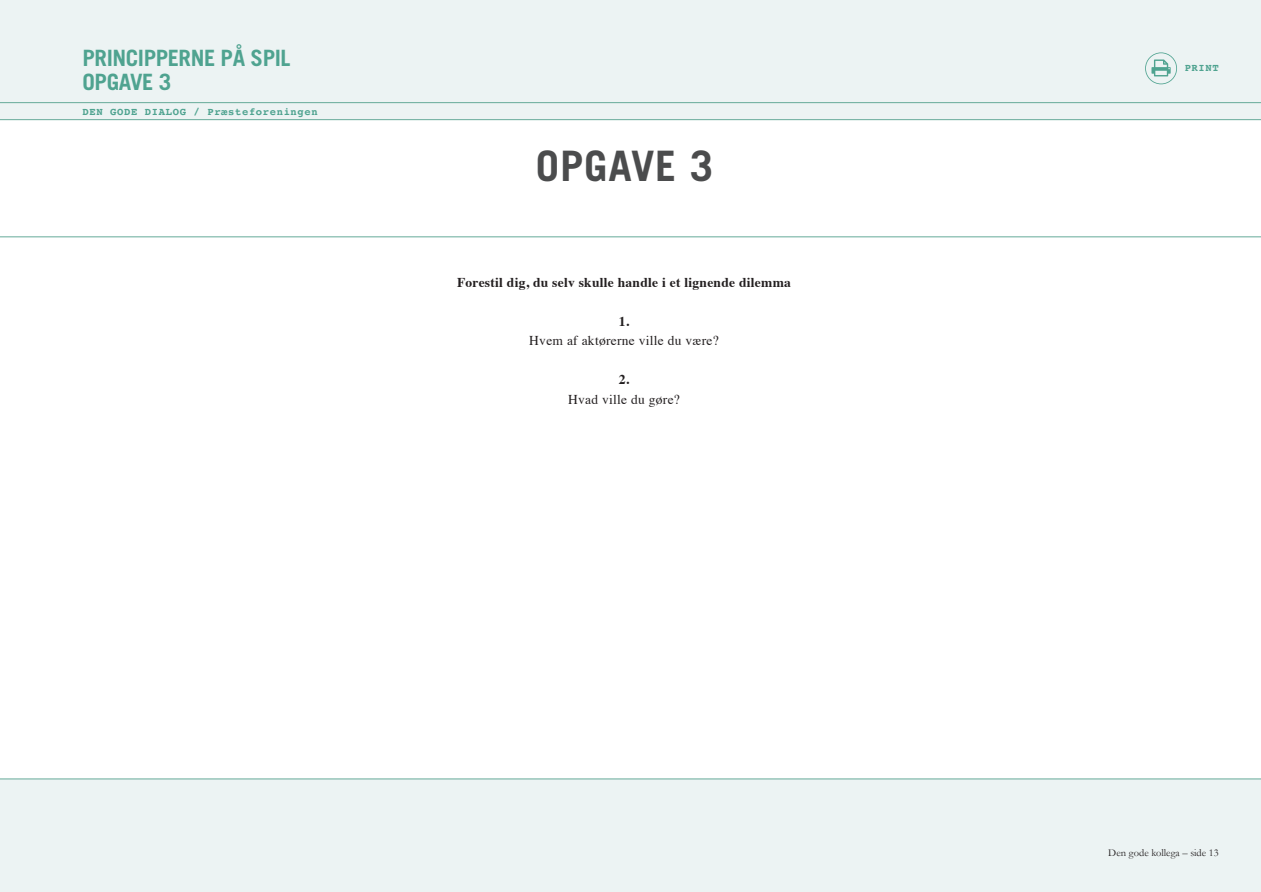
<style>
.page{position:relative;width:1261px;height:892px;background:#fff}
.page>*{position:absolute;margin:0;border:0;box-sizing:border-box;transform-origin:0 0}
.t1{font:700 42px "Trade Gothic";letter-spacing:.02em;color:#4b4c4d}
.t2{font:700 22.5px/24px "Trade Gothic";letter-spacing:-.02em;color:#4fa390}
.t3{font:700 13.5px "Times";letter-spacing:.02em;color:#231f20}
.t4{font:13.5px "Times";letter-spacing:.02em;color:#231f20}
.t5{font:700 10.5px "Courier";letter-spacing:.06em;color:#4fa390}
.t6{font:10.5px "Garamond";color:#231f20}
</style>
<div class="page">
<div style="left:0;top:0;width:1260px;height:120px;background:#ecf3f3"></div>
<div style="left:0;top:779px;width:1260px;height:113px;background:#ecf3f3"></div>
<hr style="left:0;top:778px;width:1260px;height:1px;background:#6a9">
<svg style="left:1145px;top:52px;width:31px;height:32px"></svg>
<hr style="left:0;top:236px;width:1260px;height:1px;background:#6a9">
<hr style="left:0;top:119px;width:1260px;height:1px;background:#6a9">
<hr style="left:0;top:102px;width:1260px;height:1px;background:#6a9">
<h2 class="t2" style="left:83px;top:46px;width:209px">PRINCIPPERNE PÅ SPIL<br>OPGAVE 3</h2>
<p class="t5" style="left:83px;top:103px;width:236px">DEN GODE DIALOG / Præsteforeningen</p>
<h1 class="t1" style="left:535px;top:140px;width:179px">OPGAVE 3</h1>
<p class="t3" style="left:457px;top:269px;width:335px">Forestil dig, du selv skulle handle i et lignende dilemma</p>
<p class="t3" style="left:618px;top:308px;width:12px">1.</p>
<p class="t4" style="left:529px;top:328px;width:191px">Hvem af aktørerne ville du være?</p>
<p class="t3" style="left:618px;top:366px;width:12px">2.</p>
<p class="t4" style="left:568px;top:386px;width:113px">Hvad ville du gøre?</p>
<p class="t5" style="left:1184px;top:60px;width:36px">PRINT</p>
<p class="t6" style="left:1107px;top:846px;width:112px">Den gode kollega – side 13</p>
</div>
